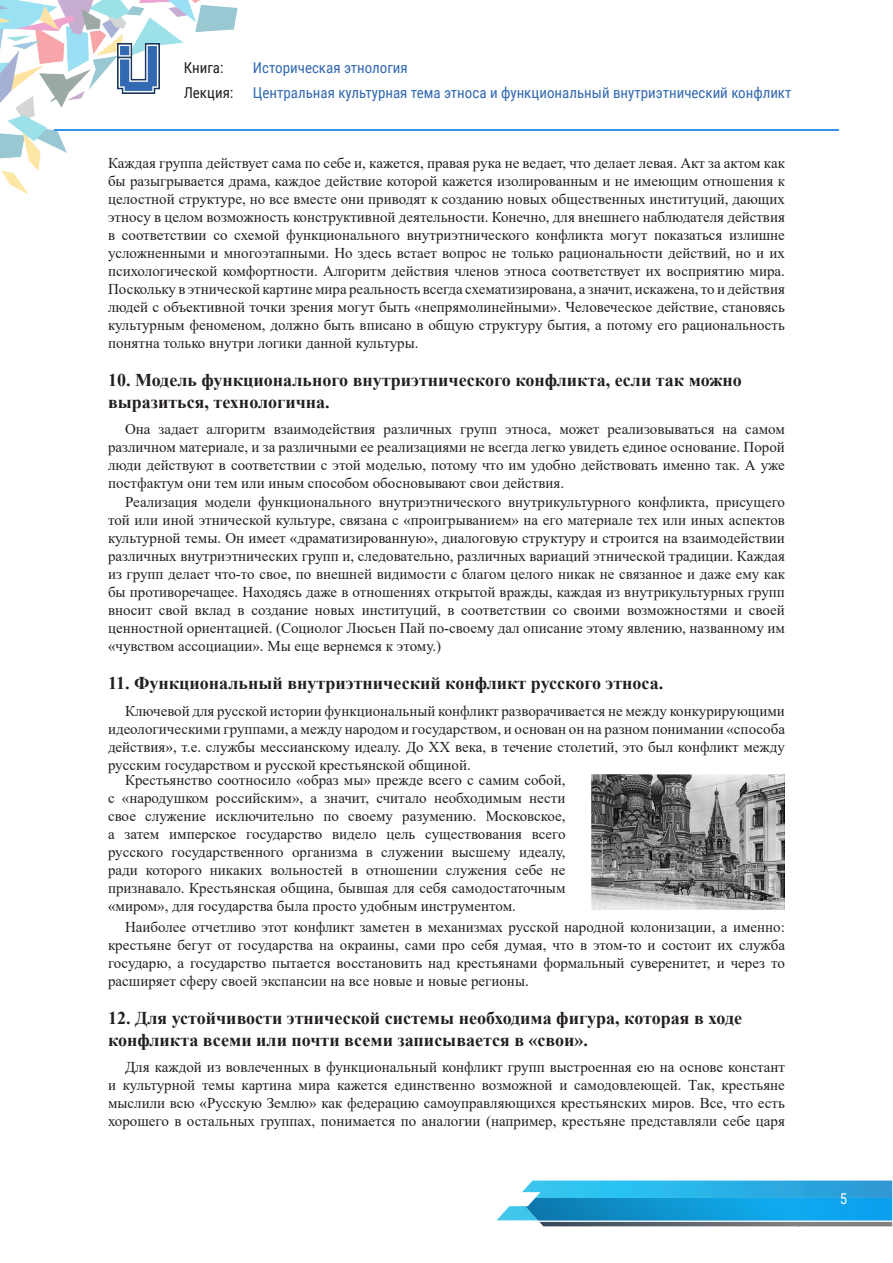
<style>
.page{position:relative;width:893px;height:1263px;background:#fff}
.page>*{position:absolute;margin:0;border:0;box-sizing:border-box;transform-origin:0 0}
.tema{font:700 18px/21.6px "Times New Roman";color:#231f20}
.t1{font:15px/18px "Times New Roman";color:#231f20;text-align:justify}
.t2{font:15px/25.5px "Roboto Condensed";color:#3269b1}
.t3{font:15px/25.5px "Roboto Condensed";color:#231f20}
.t4{font:15px "Roboto Condensed";color:#fff}
</style>
<div class="page">
<svg style="left:497px;top:1180px;width:395px;height:46px;background:#5bb6d9"></svg>
<img style="left:525px;top:1198px;width:367px;height:22px">
<img style="left:0;top:0;width:238px;height:195px">
<hr style="left:54px;top:129px;width:785px;height:2px;background:#3b91e8">
<img style="left:118px;top:44px;width:41px;height:49px">
<img style="left:591px;top:775px;width:193px;height:134px">
<p class="t3" style="left:184px;top:54px;width:51px">Книга:<br>Лекция:</p>
<p class="t2" style="left:253px;top:54px;width:540px">Историческая этнология<br>Центральная культурная тема этноса и функциональный внутриэтнический конфликт</p>
<p class="t1" style="left:108px;top:153px;width:678px">Каждая группа действует сама по себе и, кажется, правая рука не ведает, что делает левая. Акт за актом как бы разыгрывается драма, каждое действие которой кажется изолированным и не имеющим отношения к целостной структуре, но все вместе они приводят к созданию новых общественных институций, дающих этносу в целом возможность конструктивной деятельности. Конечно, для внешнего наблюдателя действия в соответствии со схемой функционального внутриэтнического конфликта могут показаться излишне усложненными и многоэтапными. Но здесь встает вопрос не только рациональности действий, но и их психологической комфортности. Алгоритм действия членов этноса соответствует их восприятию мира.<br>Поскольку в этнической картине мира реальность всегда схематизирована, а значит, искажена, то и действия людей с объективной точки зрения могут быть «непрямолинейными». Человеческое действие, становясь культурным феноменом, должно быть вписано в общую структуру бытия, а потому его рациональность понятна только внутри логики данной культуры.</p>
<p class="tema" style="left:108px;top:369px;width:635px">10. Модель функционального внутриэтнического конфликта, если так можно выразиться, технологична.</p>
<p class="t1" style="left:108px;top:420px;width:678px;text-indent:17px">Она задает алгоритм взаимодействия различных групп этноса, может реализовываться на самом различном материале, и за различными ее реализациями не всегда легко увидеть единое основание. Порой люди действуют в соответствии с этой моделью, потому что им удобно действовать именно так. А уже постфактум они тем или иным способом обосновывают свои действия.</p>
<p class="t1" style="left:108px;top:492px;width:678px;text-indent:17px">Реализация модели функционального внутриэтнического внутрикультурного конфликта, присущего той или иной этнической культуре, связана с «проигрыванием» на его материале тех или иных аспектов культурной темы. Он имеет «драматизированную», диалоговую структуру и строится на взаимодействии различных внутриэтнических групп и, следовательно, различных вариаций этнической традиции. Каждая из групп делает что-то свое, по внешней видимости с благом целого никак не связанное и даже ему как бы противоречащее. Находясь даже в отношениях открытой вражды, каждая из внутрикультурных групп вносит свой вклад в создание новых институций, в соответствии со своими возможностями и своей ценностной ориентацией. (Социолог Люсьен Пай по-своему дал описание этому явлению, названному им «чувством ассоциации». Мы еще вернемся к этому.)</p>
<p class="tema" style="left:108px;top:672px;width:557px">11. Функциональный внутриэтнический конфликт русского этноса.</p>
<p class="t1" style="left:108px;top:701px;width:678px;text-indent:17px">Ключевой для русской истории функциональный конфликт разворачивается не между конкурирующими идеологическими группами, а между народом и государством, и основан он на разном понимании «способа действия», т.е. службы мессианскому идеалу. До ХХ века, в течение столетий, это был конфликт между русским государством и русской крестьянской общиной.</p>
<p class="t1" style="left:108px;top:771px;width:459px;text-indent:17px">Крестьянство соотносило «образ мы» прежде всего с самим собой, с «народушком российским», а значит, считало необходимым нести свое служение исключительно по своему разумению. Московское, а затем имперское государство видело цель существования всего русского государственного организма в служении высшему идеалу, ради которого никаких вольностей в отношении служения себе не признавало. Крестьянская община, бывшая для себя самодостаточным «миром», для государства была просто удобным инструментом.</p>
<p class="t1" style="left:108px;top:917px;width:678px;text-indent:17px">Наиболее отчетливо этот конфликт заметен в механизмах русской народной колонизации, а именно: крестьяне бегут от государства на окраины, сами про себя думая, что в этом-то и состоит их служба государю, а государство пытается восстановить над крестьянами формальный суверенитет, и через то расширяет сферу своей экспансии на все новые и новые регионы.</p>
<p class="tema" style="left:108px;top:1007px;width:636px">12. Для устойчивости этнической системы необходима фигура, которая в ходе конфликта всеми или почти всеми записывается в «свои».</p>
<p class="t1" style="left:108px;top:1058px;width:678px;text-indent:17px">Для каждой из вовлеченных в функциональный конфликт групп выстроенная ею на основе констант и культурной темы картина мира кажется единственно возможной и самодовлеющей. Так, крестьяне мыслили всю «Русскую Землю» как федерацию самоуправляющихся крестьянских миров. Все, что есть хорошего в остальных группах, понимается по аналогии (например, крестьяне представляли себе царя</p>
<p class="t4" style="left:840px;top:1188px;width:9px">5</p>
</div>
